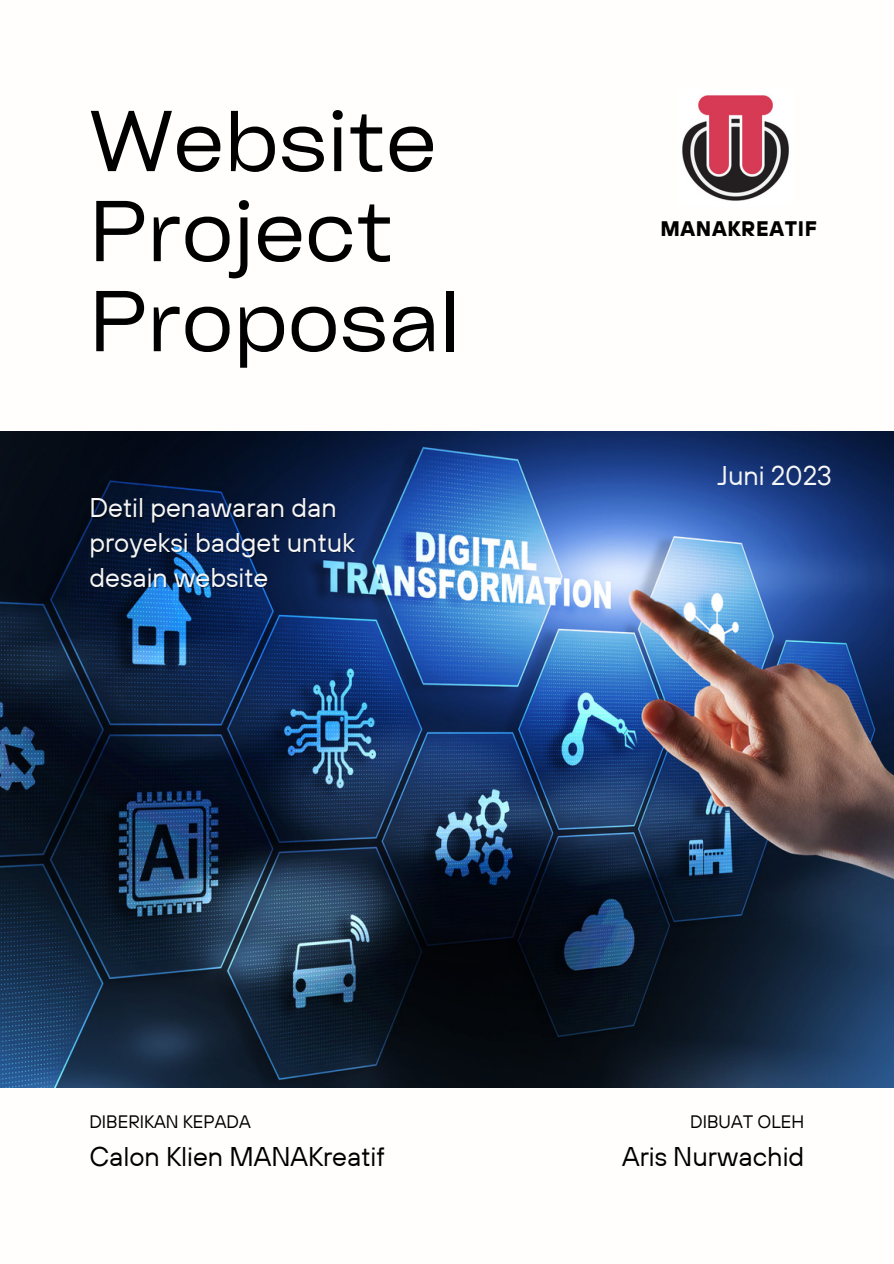
<style>
.page{position:relative;width:894px;height:1264px;background:#fff}
.page>*{position:absolute;margin:0;border:0;box-sizing:border-box;transform-origin:0 0}
.t1{font:82.5px/90px "Cy Grotesk Key";color:#000}
.t2{font:27px "TT Hoves";color:#f6f6f6}
.t3{font:27px "TT Hoves";color:#000}
.t4{font:700 21px "TT Hoves";letter-spacing:.03em;color:#000}
.t5{font:18px "TT Hoves";color:#000}
</style>
<div class="page">
<img style="left:0;top:431px;width:893px;height:656px">
<img style="left:682px;top:95px;width:107px;height:106px">
<p class="t1" style="left:89px;top:93px;width:372px">Website<br>Project<br>Proposal</p>
<h2 class="t2" style="left:89px;top:490px;width:249px">Detil penawaran dan</h2>
<p class="t2" style="left:89px;top:525px;width:267px">proyeksi badget untuk</p>
<h2 class="t2" style="left:89px;top:560px;width:181px">desain website</h2>
<h3 class="t4" style="left:660px;top:215px;width:158px">MANAKREATIF</h3>
<h2 class="t2" style="left:717px;top:458px;width:116px">Juni 2023</h2>
<h2 class="t5" style="left:89px;top:1109px;width:163px">DIBERIKAN KEPADA</h2>
<p class="t3" style="left:89px;top:1139px;width:297px">Calon Klien MANAKreatif</p>
<p class="t5" style="left:690px;top:1109px;width:116px">DIBUAT OLEH</p>
<p class="t3" style="left:622px;top:1139px;width:184px">Aris Nurwachid</p>
</div>
